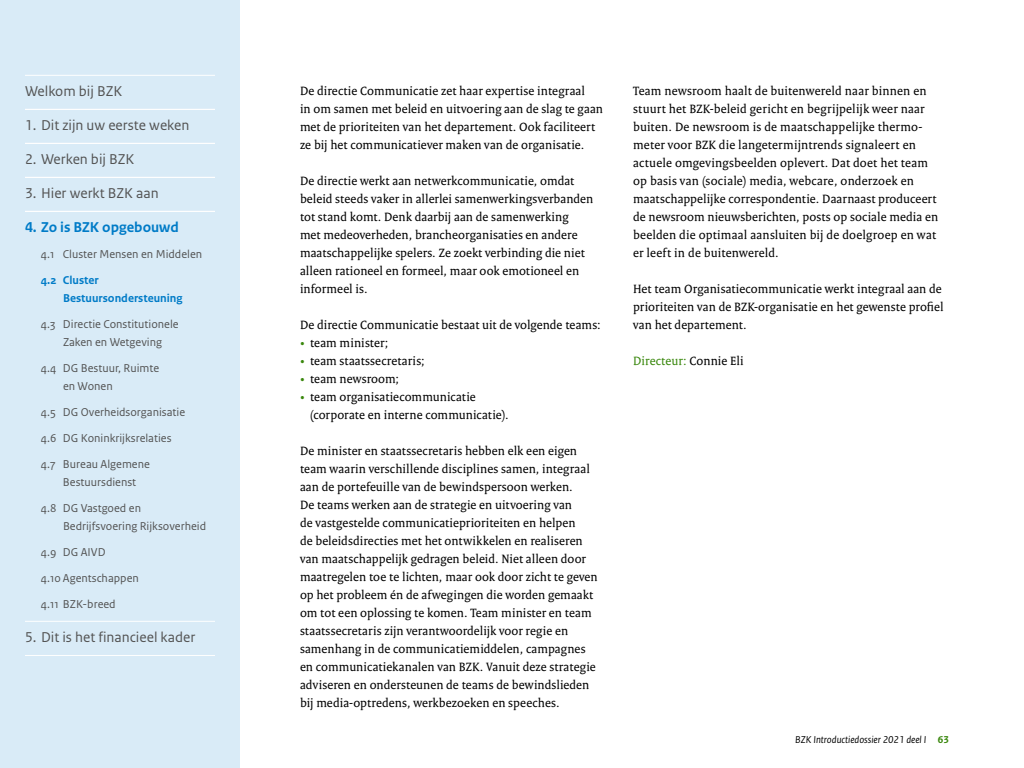
<style>
.page{position:relative;width:1024px;height:768px;background:#fff}
.page>*{position:absolute;margin:0;border:0;box-sizing:border-box;transform-origin:0 0}
.t1{font:15px "Rijksoverheid Sans Text";color:#535353}
.t2{font:700 15px "Rijksoverheid Sans Text";color:#007bc7}
.Brood_tekst_Broodtekst{font:13px/18px "Rijksoverheid Serif";letter-spacing:.005em;color:#000}
.Brood_tekst_Brood_SLC_hyph_20{font:13px/18px "Rijksoverheid Serif";letter-spacing:.015em;color:#000}
.Brood_tekst_Broodtekst-2{font:13px "Rijksoverheid Serif";letter-spacing:.01em;color:#39870c}
.t3{font:12px/26px "Rijksoverheid Sans Text";color:#535353}
.t4{font:700 12px/18px "Rijksoverheid Sans Text";color:#007bc7}
.t5{font:italic 10.5px "Rijksoverheid Sans Text";color:#000}
.s1{color:#39870c}
.s2{color:#000}
.s3{font-weight:700;font-style:normal;color:#39870c}
</style>
<div class="page">
<div style="left:0;top:0;width:240px;height:768px;background:#d9ebf7"></div>
<hr style="left:25px;top:75px;width:190px;height:1px;background:#fff">
<hr style="left:25px;top:109px;width:190px;height:1px;background:#fff">
<hr style="left:25px;top:143px;width:190px;height:1px;background:#fff">
<hr style="left:25px;top:177px;width:190px;height:1px;background:#fff">
<hr style="left:25px;top:211px;width:190px;height:1px;background:#fff">
<hr style="left:25px;top:621px;width:190px;height:1px;background:#fff">
<hr style="left:25px;top:655px;width:190px;height:1px;background:#fff">
<p class="t1" style="left:25px;top:83px;width:99px">Welkom bij BZK</p>
<p class="t1" style="left:25px;top:117px;width:166px">1. Dit zijn uw eerste weken</p>
<p class="t1" style="left:25px;top:151px;width:111px">2. Werken bij BZK</p>
<p class="t1" style="left:25px;top:185px;width:135px">3. Hier werkt BZK aan</p>
<p class="t2" style="left:25px;top:219px;width:155px">4. Zo is BZK opgebouwd</p>
<p class="t3" style="left:41px;top:241px;width:163px">4.1 Cluster Mensen en Middelen</p>
<p class="t4" style="left:63px;top:271px;width:121px;text-indent:-22px">4.2 Cluster<br>Bestuursondersteuning</p>
<p class="t3" style="left:41px;top:315px;width:139px;line-height:18px;text-align:center">4.3 Directie Constitutionele<br>Zaken en Wetgeving</p>
<p class="t3" style="left:63px;top:359px;width:98px;line-height:18px;text-indent:-22px">4.4 DG Bestuur, Ruimte en Wonen</p>
<p class="t3" style="left:41px;top:399px;width:146px">4.5 DG Overheidsorganisatie<br>4.6 DG Koninkrijksrelaties<br>4.7 Bureau Algemene</p>
<p class="t3" style="left:41px;top:469px;width:102px;text-indent:22px">Bestuursdienst<br>4.8 DG Vastgoed en</p>
<p class="t3" style="left:41px;top:513px;width:167px;text-indent:22px">Bedrijfsvoering Rijksoverheid<br>4.9 DG AIVD<br>4.10 Agentschappen<br>4.11 BZK-breed</p>
<p class="t1" style="left:25px;top:629px;width:172px">5. Dit is het financieel kader</p>
<p class="Brood_tekst_Broodtekst" style="left:300px;top:81px;width:305px">De directie Communicatie zet haar expertise integraal<br>in om samen met beleid en uitvoering aan de slag te gaan met de prioriteiten van het departement. Ook faciliteert ze bij het communicatiever maken van de organisatie.</p>
<p class="Brood_tekst_Broodtekst" style="left:300px;top:171px;width:295px">De directie werkt aan netwerkcommunicatie, omdat beleid steeds vaker in allerlei samenwerkingsverbanden tot stand komt. Denk daarbij aan de samenwerking<br>met medeoverheden, brancheorganisaties en andere maatschappelijke spelers. Ze zoekt verbinding die niet alleen rationeel en formeel, maar ook emotioneel en informeel is.</p>
<p class="Brood_tekst_Broodtekst" style="left:300px;top:315px;width:302px">De directie Communicatie bestaat uit de volgende teams:</p>
<p class="Brood_tekst_Broodtekst" style="left:300px;top:333px;width:90px"><span class="s1">•</span> team minister;</p>
<p class="Brood_tekst_Broodtekst" style="left:300px;top:351px;width:126px"><span class="s1">•</span> team staatssecretaris;</p>
<p class="Brood_tekst_Broodtekst" style="left:300px;top:369px;width:101px"><span class="s1">•</span> team newsroom;</p>
<p class="Brood_tekst_Broodtekst" style="left:310px;top:387px;width:200px;text-indent:-10px"><span class="s1">•</span> team organisatiecommunicatie (corporate en interne communicatie).</p>
<p class="Brood_tekst_Broodtekst" style="left:300px;top:441px;width:299px">De minister en staatssecretaris hebben elk een eigen team waarin verschillende disciplines samen, integraal aan de portefeuille van de bewindspersoon werken.<br>De teams werken aan de strategie en uitvoering van<br>de vastgestelde communicatieprioriteiten en helpen<br>de beleidsdirecties met het ontwikkelen en realiseren van maatschappelijk gedragen beleid. Niet alleen door maatregelen toe te lichten, maar ook door zicht te geven op het probleem én de afwegingen die worden gemaakt om tot een oplossing te komen. Team minister en team staatssecretaris zijn verantwoordelijk voor regie en samenhang in de communicatiemiddelen, campagnes en communicatiekanalen van BZK. Vanuit deze strategie adviseren en ondersteunen de teams de bewindslieden bij media-optredens, werkbezoeken en speeches.</p>
<p class="Brood_tekst_Brood_SLC_hyph_20" style="left:633px;top:81px;width:307px">Team newsroom haalt de buitenwereld naar binnen en stuurt het BZK-beleid gericht en begrijpelijk weer naar buiten. De newsroom is de maatschappelijke thermo&shy;meter voor BZK die langetermijntrends signaleert en actuele omgevingsbeelden oplevert. Dat doet het team op basis van (sociale) media, webcare, onderzoek en maatschappelijke correspondentie. Daarnaast produceert de newsroom nieuwsberichten, posts op sociale media en beelden die optimaal aansluiten bij de doelgroep en wat er leeft in de buitenwereld.</p>
<p class="Brood_tekst_Broodtekst" style="left:633px;top:279px;width:312px">Het team Organisatiecommunicatie werkt integraal aan de prioriteiten van de BZK-organisatie en het gewenste profiel van het departement.</p>
<p class="Brood_tekst_Broodtekst-2" style="left:633px;top:353px;width:112px">Directeur: <span class="s2">Connie Eli</span></p>
<p class="t5" style="left:795px;top:733px;width:155px">BZK Introductiedossier 2021 deel I <span class="s3">63</span></p>
</div>
